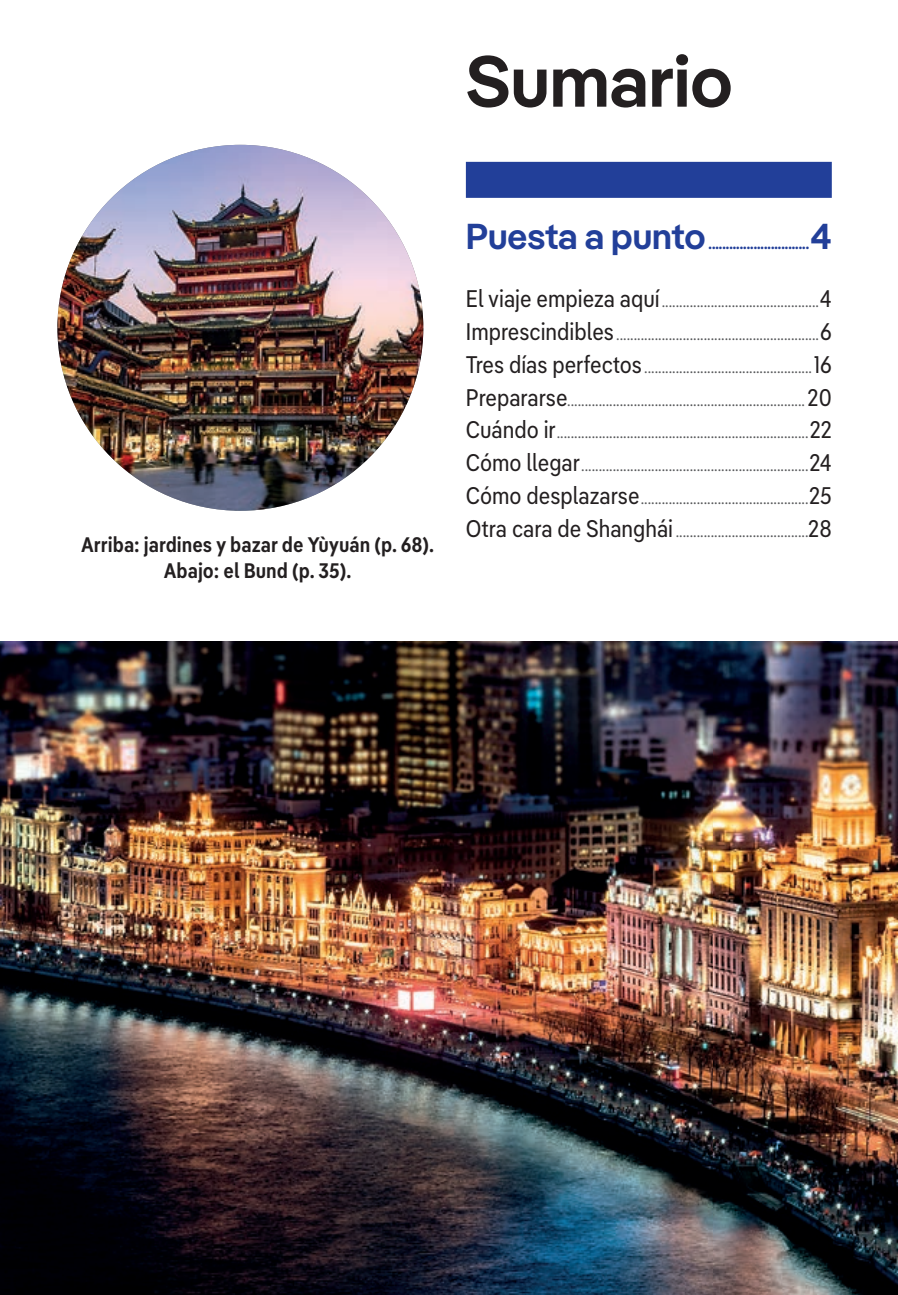
<style>
.page{position:relative;width:898px;height:1295px;background:#fff}
.page>*{position:absolute;margin:0;border:0;box-sizing:border-box;transform-origin:0 0}
.t1{font:600 72px "Pangea";color:#231f20}
.t2{font:600 36px "Pangea";color:#223f99}
.t3{font:21px/25.2px "Pangea Text Cond Semi Bold LP";color:#231f20;text-align:center}
.t4{font:15px/32.7px "Pangea Text";color:#57585a;text-align:justify}
.t5{font:600 15px "Pangea";color:#223f99}
.s1{font-family:"Pangea Text Cond Regular LP";font-size:24px;color:#231f20}
</style>
<div class="page">
<div style="left:466px;top:162px;width:365px;height:36px;background:#223f99"></div>
<img style="left:0;top:641px;width:897px;height:653px">
<img style="left:57px;top:145px;width:366px;height:365px;border-radius:183px">
<h1 class="t1" style="left:466px;top:29px;width:268px">Sumario</h1>
<h3 class="t3" style="left:81px;top:530px;width:354px">Arriba: jardines y bazar de Yùyuán (p. 68).<br>Abajo: el Bund (p. 35).</h3>
<h2 class="t2" style="left:466px;top:210px;width:241px">Puesta a punto</h2>
<h2 class="t2" style="left:810px;top:210px;width:22px">4</h2>
<p class="t5" style="left:708px;top:233px;width:102px">.............................</p>
<p class="t4" style="left:466px;top:285px;width:367px"><span class="s1">El viaje empieza aquí</span> .............................................<span class="s1">4<br>Imprescindibles</span> ..........................................................<span class="s1">6<br>Tres días perfectos</span> ................................................<span class="s1">16<br>Prepararse</span>.................................................................... <span class="s1">20<br>Cuándo ir</span> ........................................................................<span class="s1">22<br>Cómo llegar</span> .................................................................<span class="s1">24<br>Cómo desplazarse</span> ................................................<span class="s1">25<br>Otra cara de Shanghái</span> ......................................<span class="s1">28</span></p>
</div>
